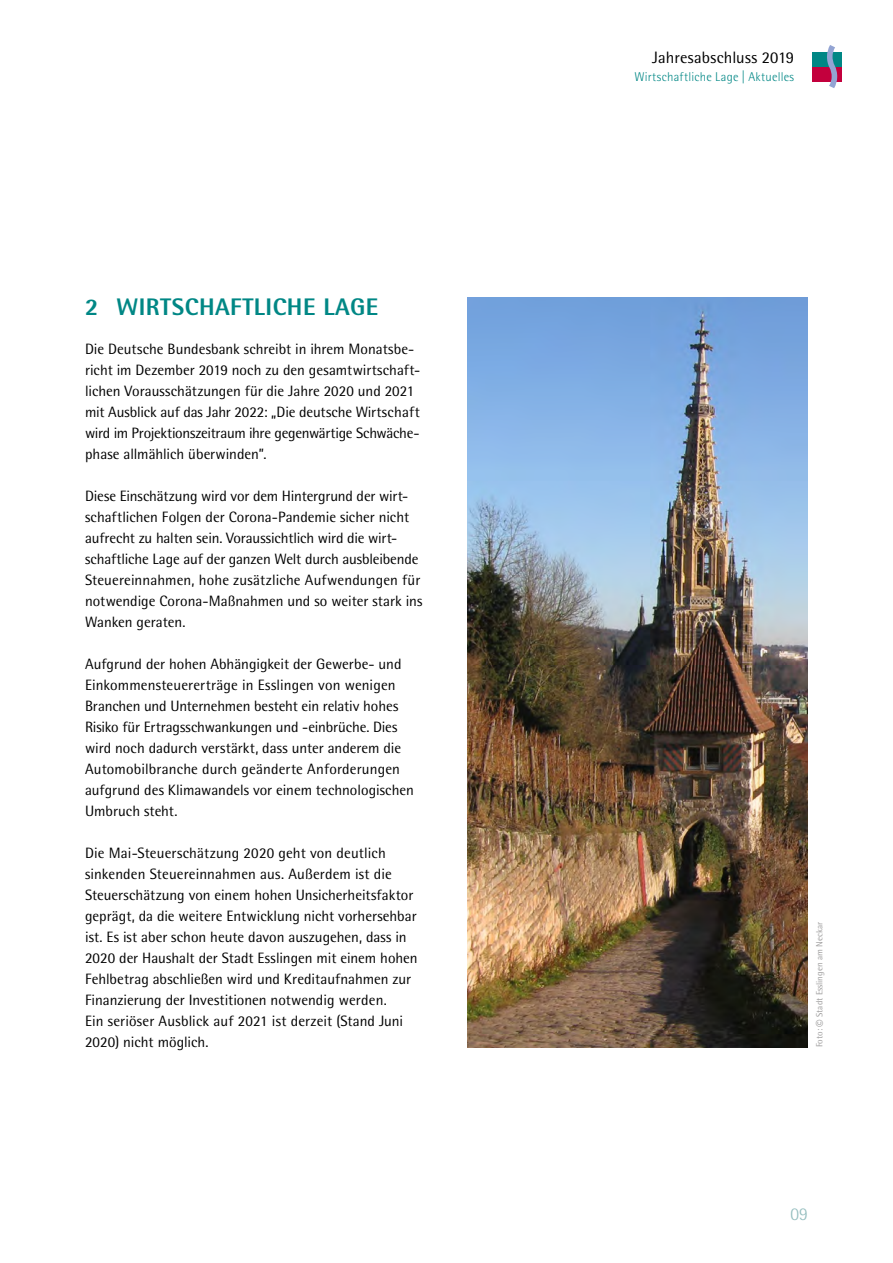
<style>
.page{position:relative;width:893px;height:1263px;background:#fff}
.page>*{position:absolute;margin:0;border:0;box-sizing:border-box;transform-origin:0 0}
.H2_headline_bold_grü{font:800 24px "Rotis Semi Sans Pro";letter-spacing:.02em;color:#008785}
.t1{font:300 18px "Rotis Semi Sans Pro";color:#95bebf}
.t2{font:16.5px "Rotis Semi Sans Pro";letter-spacing:.01em;color:#000}
.P_copy_10_14{font:15px/21px "Rotis Semi Sans Pro";color:#000}
.t3{font:300 12.75px "Rotis Semi Sans Pro";letter-spacing:.015em;color:#008785}
.t4{font:9px "Rotis Semi Sans Pro";color:#9c9b9b}
.s1{font-size:15px}
</style>
<div class="page">
<div style="left:812px;top:52px;width:30px;height:15px;background:#008785"></div>
<div style="left:812px;top:67px;width:30px;height:15px;background:#c3003d"></div>
<svg style="left:827px;top:45px;width:10px;height:43px"></svg>
<img style="left:468px;top:298px;width:340px;height:749px">
<h2 class="H2_headline_bold_grü" style="left:85px;top:291px;width:295px">2 WIRTSCHAFTLICHE LAGE</h2>
<p class="P_copy_10_14" style="left:85px;top:339px;width:337px">Die Deutsche Bundesbank schreibt in ihrem Monatsbe&shy;richt im Dezember 2019 noch zu den gesamtwirtschaft&shy;lichen Vorausschätzungen für die Jahre 2020 und 2021 mit Ausblick auf das Jahr 2022: „Die deutsche Wirtschaft</p>
<p class="P_copy_10_14" style="left:85px;top:423px;width:332px">wird im Projektionszeitraum ihre gegenwärtige Schwäche-- phase allmählich überwinden”.</p>
<p class="P_copy_10_14" style="left:85px;top:486px;width:326px">Diese Einschätzung wird vor dem Hintergrund der wirt&shy;schaftlichen Folgen der Corona-Pandemie sicher nicht</p>
<p class="P_copy_10_14" style="left:85px;top:528px;width:339px">aufrecht zu halten sein. Voraussichtlich wird die wirt&shy;schaftliche Lage auf der ganzen Welt durch ausbleibende Steuereinnahmen, hohe zusätzliche Aufwendungen für notwendige Corona-Maßnahmen und so weiter stark ins Wanken geraten.</p>
<p class="P_copy_10_14" style="left:85px;top:654px;width:330px">Aufgrund der hohen Abhängigkeit der Gewerbe- und Einkommensteuererträge in Esslingen von wenigen Branchen und Unternehmen besteht ein relativ hohes Risiko für Ertragsschwankungen und -einbrüche. Dies wird noch dadurch verstärkt, dass unter anderem die Automobilbranche durch geänderte Anforderungen aufgrund des Klimawandels vor einem technologischen Umbruch steht.</p>
<p class="P_copy_10_14" style="left:85px;top:843px;width:334px">Die Mai-Steuerschätzung 2020 geht von deutlich sinkenden Steuereinnahmen aus. Außerdem ist die Steuerschätzung von einem hohen Unsicherheitsfaktor geprägt, da die weitere Entwicklung nicht vorhersehbar ist. Es ist aber schon heute davon auszugehen, dass in 2020 der Haushalt der Stadt Esslingen mit einem hohen Fehlbetrag abschließen wird und Kreditaufnahmen zur Finanzierung der Investitionen notwendig werden.<br>Ein seriöser Ausblick auf 2021 ist derzeit (Stand Juni 2020) nicht möglich.</p>
<p class="t2" style="left:652px;top:48px;width:143px">Jahresabschluss 2019</p>
<p class="t3" style="left:634px;top:69px;width:161px">Wirtschaftliche Lage | Aktuelles</p>
<p class="t4" style="left:814px;top:1047px;width:127px;rotate:-90deg">Foto: <span class="s1">©</span> Stadt Esslingen am Neckar</p>
<p class="t1" style="left:791px;top:1204px;width:19px">09</p>
</div>
